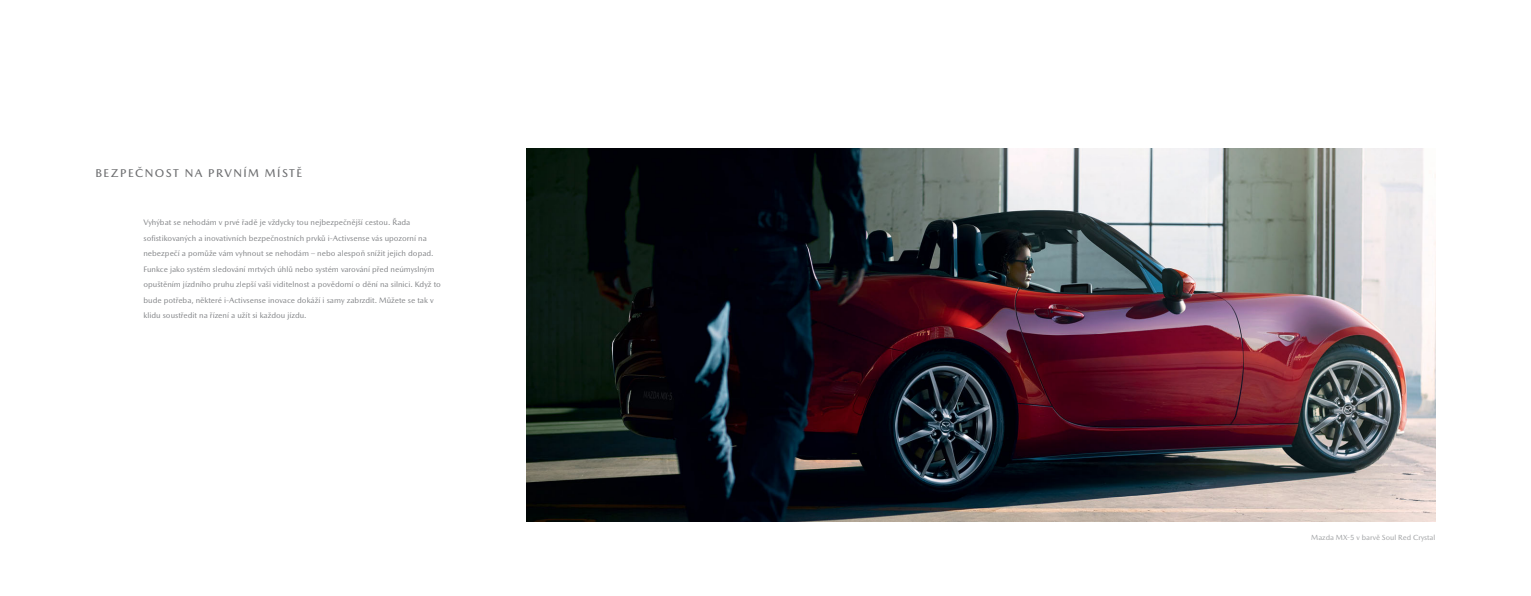
<style>
.page{position:relative;width:1531px;height:596px;background:#fff}
.page>*{position:absolute;margin:0;border:0;box-sizing:border-box;transform-origin:0 0}
.t1{font:500 11.5px "Mazda Type Cyrillic";letter-spacing:.125em;color:#6d6e70}
.t2{font:8px/15.5px "Mazda Type Cyrillic";color:#808285}
.t3{font:7.5px "Mazda Type Cyrillic";color:#9d9fa1}
</style>
<div class="page">
<img style="left:526px;top:149px;width:909px;height:372px">
<h1 class="t1" style="left:95px;top:166px;width:208px">BEZPEČNOST NA PRVNÍM MÍSTĚ</h1>
<p class="t2" style="left:143px;top:215px;width:299px">Vyhýbat se nehodám v prvé řadě je vždycky tou nejbezpečnější cestou. Řada sofistikovaných a inovativních bezpečnostních prvků i-Activsense vás upozorní na nebezpečí a pomůže vám vyhnout se nehodám – nebo alespoň snížit jejich dopad.<br>Funkce jako systém sledování mrtvých úhlů nebo systém varování před neúmyslným opuštěním jízdního pruhu zlepší vaši viditelnost a povědomí o dění na silnici. Když to bude potřeba, některé i-Activsense inovace dokáží i samy zabrzdit. Můžete se tak v klidu soustředit na řízení a užít si každou jízdu.</p>
<p class="t3" style="left:1311px;top:534px;width:126px">Mazda MX-5 v barvě Soul Red Crystal</p>
</div>
